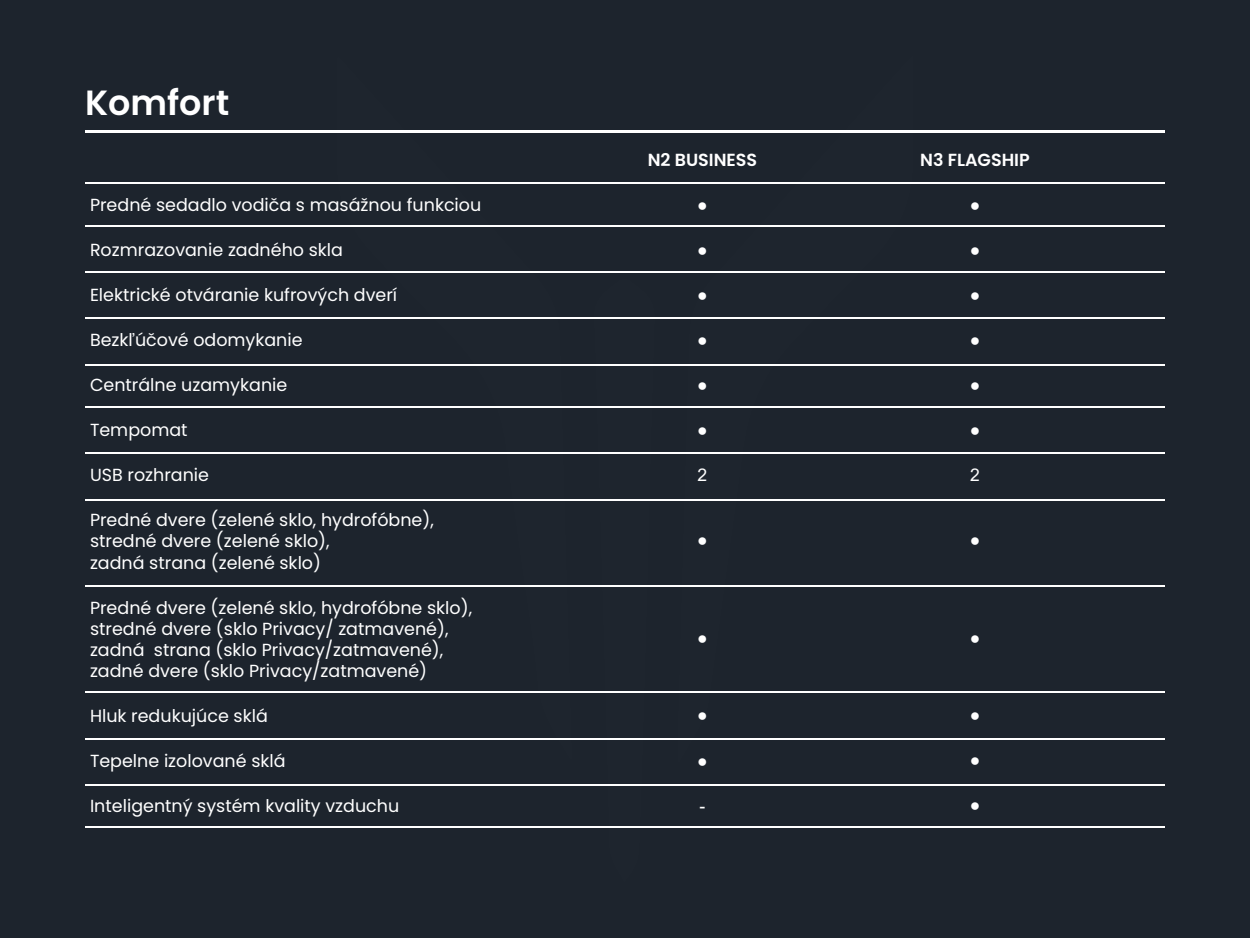
<style>
.page{position:relative;width:1250px;height:938px;background:#1d242d}
.page>*{position:absolute;margin:0;border:0;box-sizing:border-box;transform-origin:0 0}
.t1{font:600 35px "Poppins";color:#fff}
.t2{font:17.5px/21px "Poppins";color:#fff}
.t3{font:17.5px "Arial";color:#fff}
.t4{font:600 17.5px "Poppins";color:#fff}
</style>
<div class="page">
<svg style="left:677px;top:132px;width:237px;height:608px"></svg>
<svg style="left:336px;top:132px;width:236px;height:608px"></svg>
<svg style="left:594px;top:317px;width:61px;height:469px"></svg>
<hr style="left:85px;top:130px;width:1080px;height:2px;background:#fff">
<hr style="left:85px;top:182px;width:1080px;height:2px;background:#fff">
<hr style="left:85px;top:225px;width:1080px;height:1px;background:#fff">
<hr style="left:85px;top:271px;width:1080px;height:1px;background:#fff">
<hr style="left:85px;top:318px;width:1080px;height:1px;background:#fff">
<hr style="left:85px;top:364px;width:1080px;height:1px;background:#fff">
<hr style="left:85px;top:406px;width:1080px;height:2px;background:#fff">
<hr style="left:85px;top:452px;width:1080px;height:2px;background:#fff">
<hr style="left:85px;top:499px;width:1080px;height:1px;background:#fff">
<hr style="left:85px;top:585px;width:1080px;height:1px;background:#fff">
<hr style="left:85px;top:691px;width:1080px;height:1px;background:#fff">
<hr style="left:85px;top:738px;width:1080px;height:1px;background:#fff">
<hr style="left:85px;top:784px;width:1080px;height:1px;background:#fff">
<hr style="left:85px;top:826px;width:1080px;height:2px;background:#fff">
<h1 class="t1" style="left:85px;top:82px;width:146px">Komfort</h1>
<p class="t2" style="left:90px;top:195px;width:393px">Predné sedadlo vodiča s masážnou funkciou</p>
<p class="t2" style="left:90px;top:240px;width:255px">Rozmrazovanie zadného skla</p>
<p class="t2" style="left:90px;top:285px;width:309px">Elektrické otváranie kufrových dverí</p>
<p class="t2" style="left:90px;top:330px;width:214px">Bezkľúčové odomykanie</p>
<p class="t2" style="left:90px;top:375px;width:199px">Centrálne uzamykanie</p>
<p class="t2" style="left:90px;top:420px;width:99px">Tempomat</p>
<p class="t2" style="left:90px;top:465px;width:121px">USB rozhranie</p>
<p class="t2" style="left:90px;top:510px;width:345px">Predné dvere (zelené sklo, hydrofóbne), stredné dvere (zelené sklo),<br>zadná strana (zelené sklo)</p>
<p class="t2" style="left:90px;top:597px;width:384px">Predné dvere (zelené sklo, hydrofóbne sklo), stredné dvere (sklo Privacy/ zatmavené), zadná strana (sklo Privacy/zatmavené), zadné dvere (sklo Privacy/zatmavené)</p>
<p class="t2" style="left:90px;top:705px;width:179px">Hluk redukujúce sklá</p>
<p class="t2" style="left:90px;top:750px;width:197px">Tepelne izolované sklá</p>
<p class="t2" style="left:90px;top:795px;width:311px">Inteligentný systém kvality vzduchu</p>
<p class="t4" style="left:648px;top:150px;width:111px">N2 BUSINESS</p>
<p class="t3" style="left:697px;top:193px;width:12px">●</p>
<p class="t3" style="left:697px;top:238px;width:12px">●</p>
<p class="t3" style="left:697px;top:283px;width:12px">●</p>
<p class="t3" style="left:697px;top:328px;width:12px">●</p>
<p class="t3" style="left:697px;top:373px;width:12px">●</p>
<p class="t3" style="left:697px;top:418px;width:12px">●</p>
<p class="t3" style="left:698px;top:463px;width:11px">2</p>
<p class="t4" style="left:920px;top:150px;width:111px">N3 FLAGSHIP</p>
<p class="t3" style="left:970px;top:193px;width:12px">●</p>
<p class="t3" style="left:970px;top:238px;width:12px">●</p>
<p class="t3" style="left:970px;top:283px;width:12px">●</p>
<p class="t3" style="left:970px;top:328px;width:12px">●</p>
<p class="t3" style="left:970px;top:373px;width:12px">●</p>
<p class="t3" style="left:970px;top:418px;width:12px">●</p>
<p class="t3" style="left:970px;top:463px;width:11px">2</p>
<p class="t3" style="left:697px;top:528px;width:12px">●</p>
<p class="t3" style="left:970px;top:528px;width:12px">●</p>
<p class="t3" style="left:697px;top:625px;width:12px">●</p>
<p class="t3" style="left:970px;top:625px;width:12px">●</p>
<p class="t3" style="left:697px;top:703px;width:12px">●</p>
<p class="t3" style="left:697px;top:748px;width:12px">●</p>
<p class="t3" style="left:700px;top:793px;width:7px">-</p>
<p class="t3" style="left:970px;top:703px;width:12px">●</p>
<p class="t3" style="left:970px;top:748px;width:12px">●</p>
<p class="t3" style="left:970px;top:793px;width:12px">●</p>
</div>
